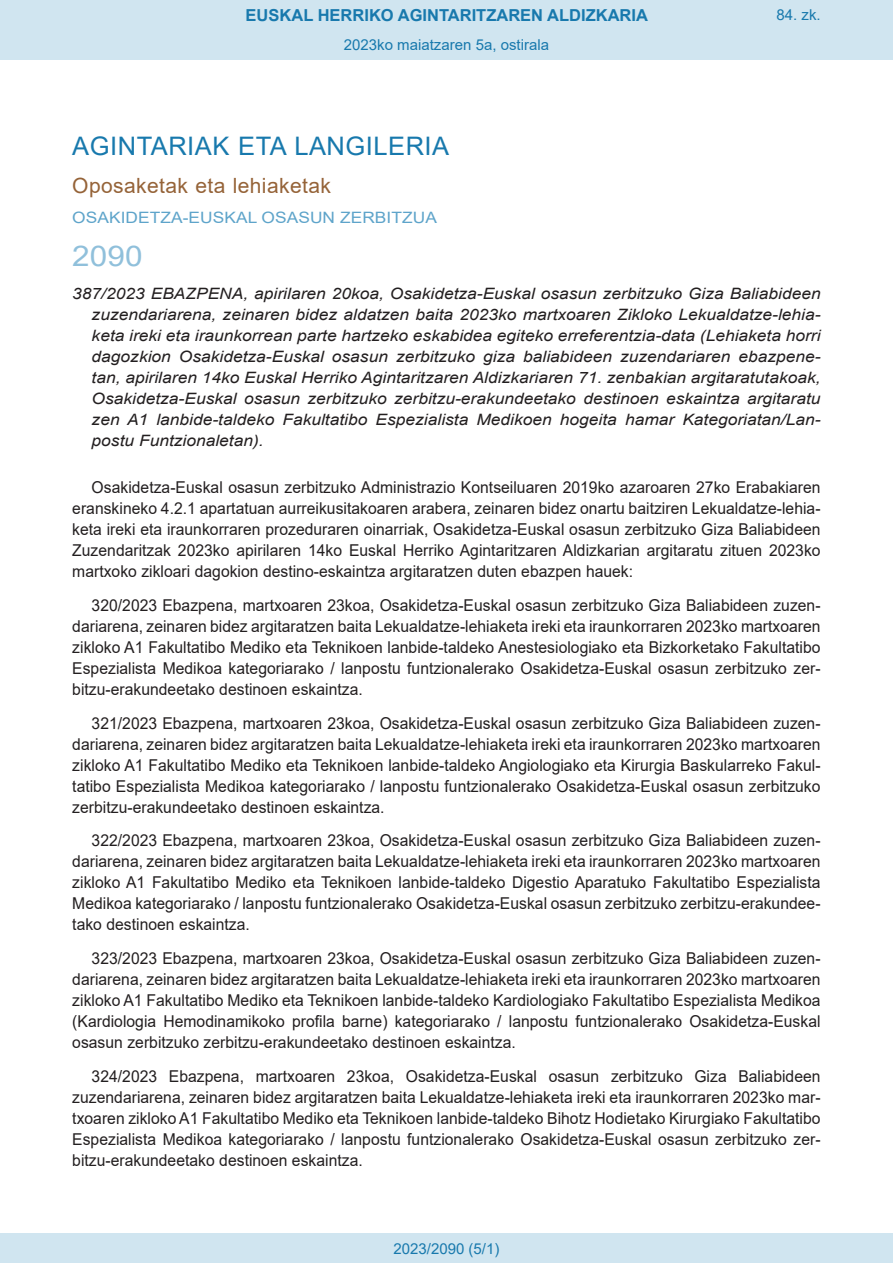
<style>
.page{position:relative;width:893px;height:1263px;background:#fff}
.page>*{position:absolute;margin:0;border:0;box-sizing:border-box;transform-origin:0 0}
.BOPVOrden{font:28.5px "Arial";color:#90c0db;scale:1.11 1}
.BOPVSeccion{font:25.5px "Arial";letter-spacing:.02em;color:#1879ad}
.BOPVSubseccion{font:21px "Arial";letter-spacing:.02em;color:#956338}
.t1{font:700 16.5px "Arial";color:#1879ad}
.BOPVDetalle{font:16.35px/21px "Arial";color:#231f20;text-align:justify;scale:.96 1}
.BOPVTitulo{font:italic 15.6px/21px "Arial";color:#231f20;text-align:justify;scale:1.11 1}
.BOPVOrganismo{font:15.6px "Arial";letter-spacing:.005em;color:#5ea4ca;scale:1.11 1}
.Paginacion_Centro{font:15px "Arial";color:#1879ad}
</style>
<div class="page">
<div style="left:0;top:0;width:893px;height:60px;background:#d0e5f0"></div>
<div style="left:0;top:1233px;width:893px;height:30px;background:#d0e5f0"></div>
<p class="t1" style="left:246px;top:3px;width:404px">EUSKAL HERRIKO AGINTARITZAREN ALDIZKARIA</p>
<p class="Paginacion_Centro" style="left:344px;top:35px;width:207px">2023ko maiatzaren 5a, ostirala</p>
<p class="Paginacion_Centro" style="left:776px;top:5px;width:46px">84. zk.</p>
<p class="BOPVSeccion" style="left:72px;top:128px;width:378px">AGINTARIAK ETA LANGILERIA</p>
<p class="BOPVSubseccion" style="left:72px;top:171px;width:260px">Oposaketak eta lehiaketak</p>
<p class="BOPVOrganismo" style="left:72px;top:207px;width:330px">OSAKIDETZA-EUSKAL OSASUN ZERBITZUA</p>
<p class="BOPVOrden" style="left:72px;top:236px;width:65px">2090</p>
<p class="BOPVTitulo" style="left:92px;top:284px;width:658px;text-indent:-19px">387/2023 EBAZPENA, apirilaren 20koa, Osakidetza-Euskal osasun zerbitzuko Giza Baliabideen zuzendariarena, zeinaren bidez aldatzen baita 2023ko martxoaren Zikloko Lekualdatze-lehia&shy;keta ireki eta iraunkorrean parte hartzeko eskabidea egiteko erreferentzia-data (Lehiaketa horri dagozkion Osakidetza-Euskal osasun zerbitzuko giza baliabideen zuzendariaren ebazpene&shy;tan, apirilaren 14ko Euskal Herriko Agintaritzaren Aldizkariaren 71. zenbakian argitaratutakoak, Osakidetza-Euskal osasun zerbitzuko zerbitzu-erakundeetako destinoen eskaintza argitaratu zen A1 lanbide-taldeko Fakultatibo Espezialista Medikoen hogeita hamar Kategoriatan/Lan&shy;postu Funtzionaletan).</p>
<p class="BOPVDetalle" style="left:72px;top:477px;width:781px;text-indent:19px">Osakidetza-Euskal osasun zerbitzuko Administrazio Kontseiluaren 2019ko azaroaren 27ko Erabakiaren eranskineko 4.2.1 apartatuan aurreikusitakoaren arabera, zeinaren bidez onartu baitziren Lekualdatze-lehia&shy;keta ireki eta iraunkorraren prozeduraren oinarriak, Osakidetza-Euskal osasun zerbitzuko Giza Baliabideen Zuzendaritzak 2023ko apirilaren 14ko Euskal Herriko Agintaritzaren Aldizkarian argitaratu zituen 2023ko martxoko zikloari dagokion destino-eskaintza argitaratzen duten ebazpen hauek:</p>
<p class="BOPVDetalle" style="left:72px;top:594px;width:781px;text-indent:19px">320/2023 Ebazpena, martxoaren 23koa, Osakidetza-Euskal osasun zerbitzuko Giza Baliabideen zuzen&shy;dariarena, zeinaren bidez argitaratzen baita Lekualdatze-lehiaketa ireki eta iraunkorraren 2023ko martxoaren zikloko A1 Fakultatibo Mediko eta Teknikoen lanbide-taldeko Anestesiologiako eta Bizkorketako Fakultatibo Espezialista Medikoa kategoriarako / lanpostu funtzionalerako Osakidetza-Euskal osasun zerbitzuko zer&shy;bitzu-erakundeetako destinoen eskaintza.</p>
<p class="BOPVDetalle" style="left:72px;top:712px;width:781px;text-indent:19px">321/2023 Ebazpena, martxoaren 23koa, Osakidetza-Euskal osasun zerbitzuko Giza Baliabideen zuzen&shy;dariarena, zeinaren bidez argitaratzen baita Lekualdatze-lehiaketa ireki eta iraunkorraren 2023ko martxoaren zikloko A1 Fakultatibo Mediko eta Teknikoen lanbide-taldeko Angiologiako eta Kirurgia Baskularreko Fakul&shy;tatibo Espezialista Medikoa kategoriarako / lanpostu funtzionalerako Osakidetza-Euskal osasun zerbitzuko zerbitzu-erakundeetako destinoen eskaintza.</p>
<p class="BOPVDetalle" style="left:72px;top:830px;width:781px;text-indent:19px">322/2023 Ebazpena, martxoaren 23koa, Osakidetza-Euskal osasun zerbitzuko Giza Baliabideen zuzen&shy;dariarena, zeinaren bidez argitaratzen baita Lekualdatze-lehiaketa ireki eta iraunkorraren 2023ko martxoaren zikloko A1 Fakultatibo Mediko eta Teknikoen lanbide-taldeko Digestio Aparatuko Fakultatibo Espezialista Medikoa kategoriarako / lanpostu funtzionalerako Osakidetza-Euskal osasun zerbitzuko zerbitzu-erakundee&shy;tako destinoen eskaintza.</p>
<p class="BOPVDetalle" style="left:72px;top:948px;width:781px;text-indent:19px">323/2023 Ebazpena, martxoaren 23koa, Osakidetza-Euskal osasun zerbitzuko Giza Baliabideen zuzen&shy;dariarena, zeinaren bidez argitaratzen baita Lekualdatze-lehiaketa ireki eta iraunkorraren 2023ko martxoaren zikloko A1 Fakultatibo Mediko eta Teknikoen lanbide-taldeko Kardiologiako Fakultatibo Espezialista Medikoa (Kardiologia Hemodinamikoko profila barne) kategoriarako / lanpostu funtzionalerako Osakidetza-Euskal osasun zerbitzuko zerbitzu-erakundeetako destinoen eskaintza.</p>
<p class="BOPVDetalle" style="left:72px;top:1065px;width:781px;text-indent:19px">324/2023 Ebazpena, martxoaren 23koa, Osakidetza-Euskal osasun zerbitzuko Giza Baliabideen zuzendariarena, zeinaren bidez argitaratzen baita Lekualdatze-lehiaketa ireki eta iraunkorraren 2023ko mar&shy;txoaren zikloko A1 Fakultatibo Mediko eta Teknikoen lanbide-taldeko Bihotz Hodietako Kirurgiako Fakultatibo Espezialista Medikoa kategoriarako / lanpostu funtzionalerako Osakidetza-Euskal osasun zerbitzuko zer&shy;bitzu-erakundeetako destinoen eskaintza.</p>
<p class="Paginacion_Centro" style="left:393px;top:1238px;width:107px">2023/2090 (5/1)</p>
</div>
